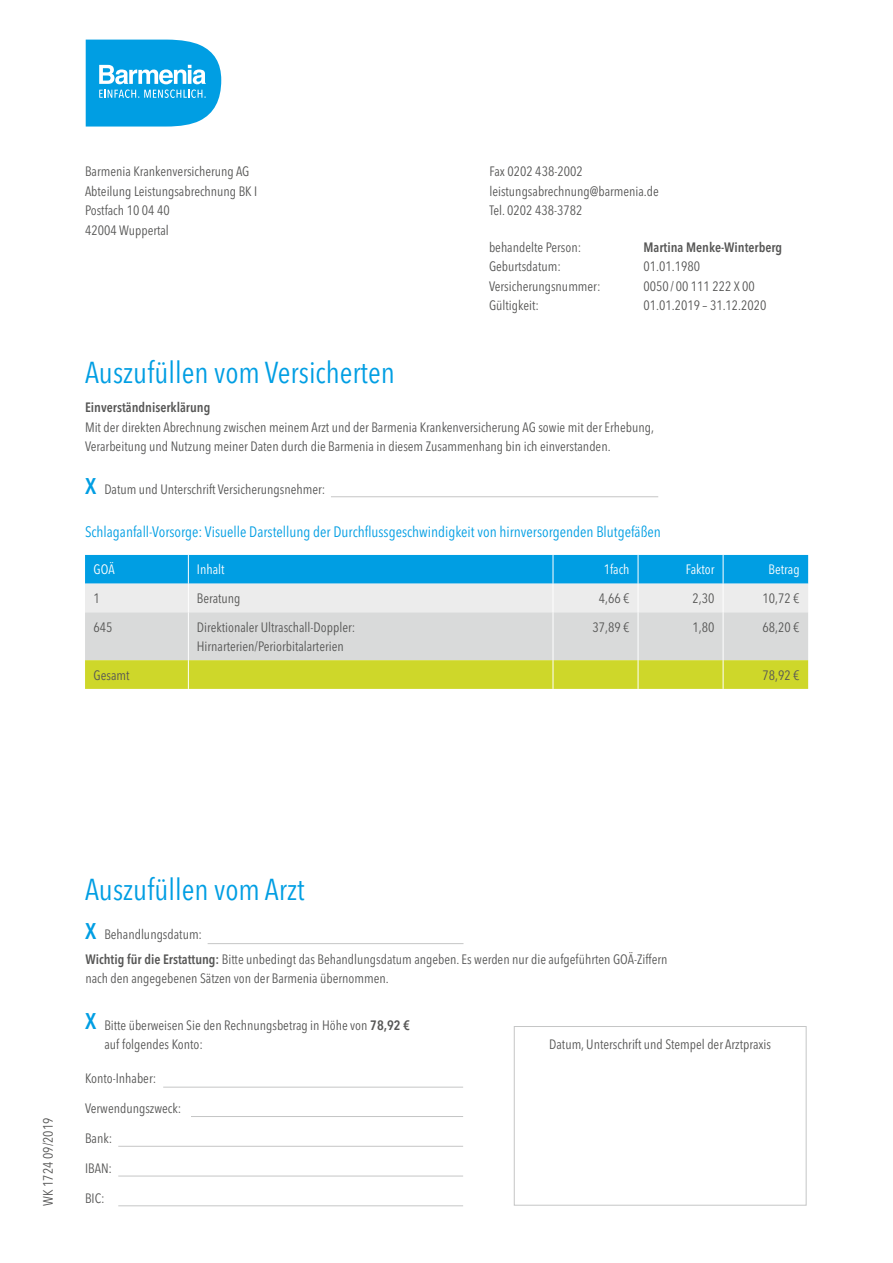
<style>
.page{position:relative;width:893px;height:1263px;background:#fff}
.page>*{position:absolute;margin:0;border:0;box-sizing:border-box;transform-origin:0 0}
.t1{font:condensed 30px "Avenir Next LT Pro";color:#009ee3}
.t2{font:600 condensed 22.5px "Avenir Next LT Pro";color:#009ee3}
.t3{font:condensed 15px "Avenir Next LT Pro";color:#009ee3}
.t4{font:condensed 13.5px/19.5px "Avenir Next LT Pro";color:#565655}
.t5{font:600 condensed 13.5px "Avenir Next LT Pro";color:#565655}
.t6{font:condensed 13.5px "Avenir Next LT Pro";color:#fff}
.s1{font-weight:600;font-size:22.5px;color:#009ee3}
.s2{font-weight:600}
</style>
<div class="page">
<svg style="left:86px;top:40px;width:135px;height:87px;background:#2dafe7"></svg>
<svg style="left:85px;top:555px;width:723px;height:134px;background:#add0ba"></svg>
<hr style="left:118px;top:1205px;width:345px;height:1px;background:#c5c6c6">
<hr style="left:118px;top:1176px;width:345px;height:1px;background:#c5c6c6">
<hr style="left:118px;top:1146px;width:345px;height:1px;background:#c5c6c6">
<hr style="left:191px;top:1116px;width:272px;height:1px;background:#c5c6c6">
<hr style="left:163px;top:1087px;width:300px;height:1px;background:#c5c6c6">
<div style="left:514px;top:1026px;width:292px;height:179px;border:1px solid #c5c6c6"></div>
<hr style="left:208px;top:943px;width:255px;height:1px;background:#c5c6c6">
<hr style="left:331px;top:496px;width:327px;height:1px;background:#c5c6c6">
<p class="t4" style="left:85px;top:162px;width:174px">Barmenia Krankenversicherung AG<br>Abteilung Leistungsabrechnung BK I<br>Postfach 10 04 40<br>42004 Wuppertal</p>
<p class="t4" style="left:489px;top:162px;width:171px">Fax 0202 438-2002 leistungsabrechnung@barmenia.de<br>Tel. 0202 438-3782</p>
<p class="t4" style="left:489px;top:237px;width:113px">behandelte Person:<br>Geburtsdatum:<br>Versicherungsnummer:<br>Gültigkeit:</p>
<p class="t5" style="left:643px;top:239px;width:140px">Martina Menke-Winterberg</p>
<p class="t4" style="left:643px;top:257px;width:125px">01.01.1980<br>0050 / 00 111 222 X 00<br>01.01.2019 – 31.12.2020</p>
<h1 class="t1" style="left:85px;top:354px;width:311px">Auszufüllen vom Versicherten</h1>
<p class="t5" style="left:85px;top:399px;width:127px">Einverständniserklärung</p>
<p class="t4" style="left:85px;top:417px;width:571px">Mit der direkten Abrechnung zwischen meinem Arzt und der Barmenia Krankenversicherung AG sowie mit der Erhebung,<br>Verarbeitung und Nutzung meiner Daten durch die Barmenia in diesem Zusammenhang bin ich einverstanden.</p>
<p class="t4" style="left:85px;top:480px;width:242px"><span class="s1">X</span> Datum und Unterschrift Versicherungsnehmer:</p>
<p class="t3" style="left:85px;top:523px;width:577px">Schlaganfall-Vorsorge: Visuelle Darstellung der Durchflussgeschwindigkeit von hirnversorgenden Blutgefäßen</p>
<p class="t6" style="left:94px;top:561px;width:23px">GOÄ</p>
<p class="t6" style="left:197px;top:561px;width:29px">Inhalt</p>
<p class="t6" style="left:604px;top:561px;width:27px">1fach</p>
<p class="t6" style="left:686px;top:561px;width:30px">Faktor</p>
<p class="t6" style="left:769px;top:561px;width:33px">Betrag</p>
<p class="t4" style="left:94px;top:589px;width:8px">1</p>
<p class="t4" style="left:197px;top:589px;width:45px">Beratung</p>
<p class="t4" style="left:599px;top:589px;width:32px">4,66 €</p>
<p class="t4" style="left:693px;top:589px;width:23px">2,30</p>
<p class="t4" style="left:762px;top:589px;width:39px">10,72 €</p>
<p class="t4" style="left:94px;top:617px;width:21px">645</p>
<p class="t4" style="left:197px;top:617px;width:160px">Direktionaler Ultraschall-Doppler:<br>Hirnarterien/Periorbitalarterien</p>
<p class="t4" style="left:592px;top:617px;width:39px">37,89 €</p>
<p class="t4" style="left:693px;top:617px;width:23px">1,80</p>
<p class="t4" style="left:762px;top:617px;width:39px">68,20 €</p>
<p class="t4" style="left:94px;top:665px;width:37px">Gesamt</p>
<p class="t4" style="left:762px;top:665px;width:39px">78,92 €</p>
<p class="t4" style="left:38px;top:1205px;width:90px;rotate:-90deg">WK 1724 09/2019</p>
<h1 class="t1" style="left:85px;top:871px;width:221px">Auszufüllen vom Arzt</h1>
<h2 class="t2" style="left:85px;top:917px;width:13px">X</h2>
<p class="t4" style="left:85px;top:949px;width:584px"><span class="s2">Wichtig für die Erstattung:</span> Bitte unbedingt das Behandlungsdatum angeben. Es werden nur die aufgeführten GOÄ-Ziffern nach den angegebenen Sätzen von der Barmenia übernommen.</p>
<p class="t4" style="left:104px;top:925px;width:99px">Behandlungsdatum:</p>
<h2 class="t2" style="left:85px;top:1007px;width:13px">X</h2>
<p class="t4" style="left:104px;top:1015px;width:307px">Bitte überweisen Sie den Rechnungsbetrag in Höhe von <span class="s2">78,92 € </span>auf folgendes Konto:</p>
<p class="t4" style="left:85px;top:1068px;width:73px">Konto-Inhaber:</p>
<p class="t4" style="left:85px;top:1098px;width:98px">Verwendungszweck:</p>
<p class="t4" style="left:85px;top:1128px;width:29px">Bank:</p>
<p class="t4" style="left:85px;top:1158px;width:29px">IBAN:</p>
<p class="t4" style="left:85px;top:1188px;width:21px">BIC:</p>
<p class="t4" style="left:549px;top:1034px;width:223px">Datum, Unterschrift und Stempel der Arztpraxis</p>
</div>
